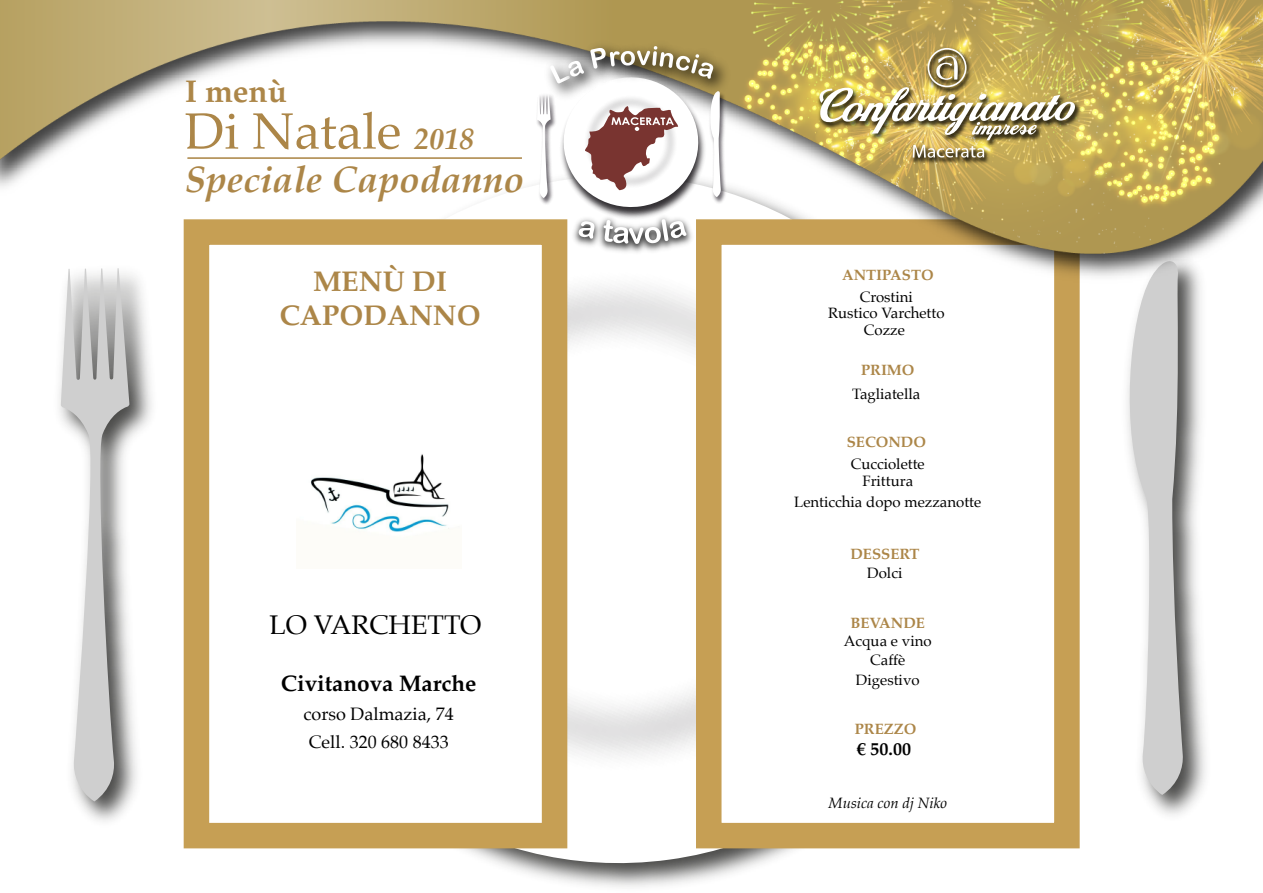
<style>
.page{position:relative;width:1263px;height:893px;background:#fff}
.page>*{position:absolute;margin:0;border:0;box-sizing:border-box;transform-origin:0 0}
.t1{font:51px "Palatino";color:#ac8648}
.t2{font:italic 700 37.5px "Palatino";color:#ac8648}
.t3{font:700 31.35px "Palatino";color:#ac8648}
.t4{font:700 28.5px/34.2px "Palatino";color:#ac8648;text-align:center}
.t5{font:27px "Palatino";color:#000}
.t6{font:700 22.5px "Palatino";color:#000}
.t7{font:18px/28.5px "Palatino";color:#000}
.t8{font:700 18px "Palatino";color:#000}
.t9{font:15px/16.5px "Palatino";color:#000;text-align:center}
.t10{font:700 15px "Palatino";color:#ac8648}
.t11{font:italic 15px "Palatino";color:#000}
.s1{font-weight:700;font-style:italic;font-size:30px}
</style>
<div class="page">
<img style="left:59px;top:344px;width:93px;height:478px">
<svg style="left:61px;top:344px;width:68px;height:457px"></svg>
<img style="left:1147px;top:344px;width:59px;height:471px">
<svg style="left:1127px;top:344px;width:56px;height:451px"></svg>
<svg style="left:238px;top:848px;width:501px;height:38px"></svg>
<img style="left:272px;top:344px;width:497px;height:526px">
<div style="left:184px;top:219px;width:383px;height:629px;background:#fff;border:26px solid #c69f54"></div>
<svg style="left:685px;top:344px;width:395px;height:516px"></svg>
<img style="left:0;top:0;width:1263px;height:344px">
<img style="left:534px;top:52px;width:197px;height:196px">
<img style="left:496px;top:86px;width:98px;height:126px">
<img style="left:721px;top:87px;width:45px;height:124px">
<img style="left:579px;top:36px;width:48px;height:10px">
<img style="left:599px;top:40px;width:10px;height:6px">
<img style="left:609px;top:40px;width:16px;height:6px">
<img style="left:625px;top:40px;width:17px;height:6px">
<img style="left:642px;top:35px;width:36px;height:11px">
<img style="left:649px;top:40px;width:46px;height:6px">
<img style="left:680px;top:44px;width:40px;height:2px">
<img style="left:721px;top:51px;width:14px;height:50px">
<svg style="left:537px;top:46px;width:184px;height:165px"></svg>
<img style="left:569px;top:212px;width:128px;height:45px">
<svg style="left:579px;top:219px;width:107px;height:25px"></svg>
<hr style="left:187px;top:157px;width:335px;height:2px;background:#ac8648">
<img style="left:311px;top:454px;width:138px;height:78px">
<img style="left:815px;top:45px;width:267px;height:120px">
<img style="left:814px;top:48px;width:262px;height:110px">
<h3 class="t3" style="left:185px;top:64px;width:103px">I menù</h3>
<h1 class="t1" style="left:185px;top:89px;width:291px">Di Natale <span class="s1">2018</span></h1>
<h2 class="t2" style="left:185px;top:148px;width:341px">Speciale Capodanno</h2>
<h3 class="t4" style="left:279px;top:263px;width:203px">MENÙ DI<br>CAPODANNO</h3>
<h3 class="t5" style="left:269px;top:603px;width:213px">LO VARCHETTO</h3>
<h3 class="t6" style="left:281px;top:664px;width:197px">Civitanova Marche</h3>
<p class="t7" style="left:304px;top:699px;width:152px">corso Dalmazia, 74<br>Cell. 320 680 8433</p>
<p class="t10" style="left:842px;top:262px;width:93px">ANTIPASTO</p>
<p class="t9" style="left:828px;top:288px;width:118px">Crostini<br>Rustico Varchetto<br>Cozze</p>
<p class="t10" style="left:861px;top:357px;width:55px">PRIMO</p>
<p class="t9" style="left:852px;top:385px;width:70px">Tagliatella</p>
<p class="t10" style="left:847px;top:429px;width:81px">SECONDO</p>
<p class="t9" style="left:851px;top:456px;width:76px">Cucciolette<br>Frittura</p>
<p class="t9" style="left:794px;top:493px;width:189px">Lenticchia dopo mezzanotte</p>
<p class="t10" style="left:850px;top:541px;width:71px">DESSERT</p>
<p class="t9" style="left:867px;top:565px;width:37px">Dolci</p>
<p class="t10" style="left:850px;top:610px;width:76px">BEVANDE</p>
<p class="t9" style="left:844px;top:631px;width:89px;line-height:19.5px">Acqua e vino<br>Caffè<br>Digestivo</p>
<p class="t10" style="left:855px;top:716px;width:63px">PREZZO</p>
<p class="t8" style="left:857px;top:734px;width:55px">€ 50.00</p>
<p class="t11" style="left:828px;top:791px;width:120px">Musica con dj Niko</p>
</div>
